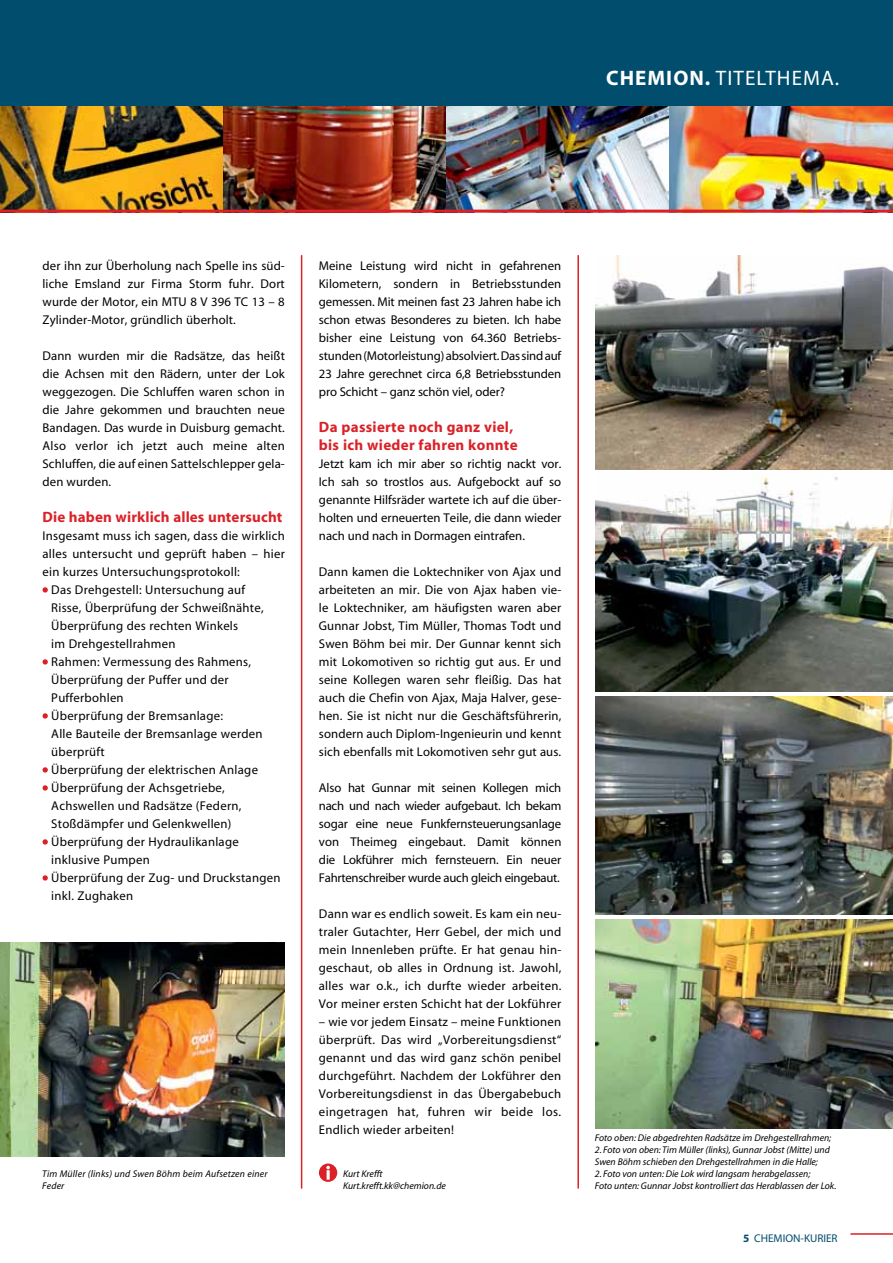
<style>
.page{position:relative;width:893px;height:1263px;background:#fff}
.page>*{position:absolute;margin:0;border:0;box-sizing:border-box;transform-origin:0 0}
.t1{font:21px "Myriad";letter-spacing:.05em;color:#fff}
.t2{font:700 21px "Myriad";color:#fff}
.t3{font:700 15px/18px "Myriad";letter-spacing:.02em;color:#da2128}
.t4{font:12.75px/18px "Myriad";letter-spacing:.02em;color:#000;text-align:justify}
.t5{font:11.25px "Myriad";color:#004d6d}
.t6{font:italic 9.75px/12px "Myriad";color:#000}
.t7{font:italic 9.75px/12px "Myriad";letter-spacing:.02em;color:#000}
.s1{font-weight:700}
</style>
<div class="page">
<hr style="left:850px;top:1233px;width:43px;height:2px;background:#da2128">
<img style="left:595px;top:919px;width:298px;height:209px">
<hr style="left:301px;top:255px;width:1px;height:933px;background:#da2128">
<hr style="left:577px;top:255px;width:2px;height:933px;background:#da2128">
<div style="left:0;top:0;width:893px;height:213px;background:#004d6d"></div>
<img style="left:0;top:106px;width:893px;height:104px">
<hr style="left:0;top:210px;width:893px;height:3px;background:#da2128">
<div style="left:319px;top:1163px;width:18px;height:19px;background:#da2128;border-radius:50%"></div>
<svg style="left:326px;top:1166px;width:4px;height:14px"></svg>
<svg style="left:43px;top:587px;width:5px;height:6px"></svg>
<svg style="left:43px;top:659px;width:5px;height:6px"></svg>
<svg style="left:43px;top:713px;width:5px;height:6px"></svg>
<svg style="left:43px;top:767px;width:5px;height:6px"></svg>
<svg style="left:43px;top:785px;width:5px;height:6px"></svg>
<svg style="left:43px;top:839px;width:5px;height:6px"></svg>
<svg style="left:43px;top:875px;width:5px;height:6px"></svg>
<img style="left:595px;top:255px;width:298px;height:214px">
<img style="left:595px;top:476px;width:298px;height:216px">
<img style="left:595px;top:697px;width:298px;height:217px">
<img style="left:0;top:943px;width:285px;height:213px">
<h1 class="t2" style="left:606px;top:67px;width:29px">Chemion</h1>
<h1 class="t1" style="left:705px;top:68px;width:136px"><span class="s1">.</span> titelthema.</h1>
<p class="t4" style="left:43px;top:257px;width:244px">der ihn zur Überholung nach Spelle ins süd&shy;liche Emsland zur Firma Storm fuhr. Dort wurde der Motor, ein MTU 8 V 396 TC 13 – 8<br>Zylinder-Motor, gründlich überholt.</p>
<p class="t4" style="left:43px;top:347px;width:244px">Dann wurden mir die Radsätze, das heißt die Achsen mit den Rädern, unter der Lok weggezogen. Die Schluffen waren schon in die Jahre gekommen und brauchten neue Bandagen. Das wurde in Duisburg gemacht.<br>Also verlor ich jetzt auch meine alten Schluffen, die auf einen Sattelschlepper gela&shy;den wurden.</p>
<p class="t3" style="left:43px;top:508px;width:241px">Die haben wirklich alles untersucht</p>
<p class="t4" style="left:43px;top:527px;width:244px">Insgesamt muss ich sagen, dass die wirklich</p>
<p class="t4" style="left:43px;top:545px;width:244px">alles untersucht und geprüft haben – hier</p>
<p class="t4" style="left:43px;top:563px;width:199px">ein kurzes Untersuchungsprotokoll:</p>
<p class="t4" style="left:51px;top:581px;width:195px">Das Drehgestell: Untersuchung auf</p>
<p class="t4" style="left:51px;top:599px;width:214px">Risse, Überprüfung der Schweißnähte,</p>
<p class="t4" style="left:51px;top:617px;width:188px">Überprüfung des rechten Winkels</p>
<p class="t4" style="left:51px;top:635px;width:126px">im Drehgestellrahmen</p>
<p class="t4" style="left:51px;top:653px;width:201px">Rahmen: Vermessung des Rahmens,</p>
<p class="t4" style="left:51px;top:671px;width:179px">Überprüfung der Puffer und der</p>
<p class="t4" style="left:51px;top:689px;width:74px">Pufferbohlen</p>
<p class="t4" style="left:51px;top:707px;width:173px">Ü berprüfung der Bremsanlage:</p>
<p class="t4" style="left:51px;top:725px;width:213px">Alle Bauteile der Bremsanlage werden</p>
<p class="t4" style="left:51px;top:743px;width:55px">überprüft</p>
<p class="t4" style="left:51px;top:761px;width:208px">Ü berprüfung der elektrischen Anlage</p>
<p class="t4" style="left:51px;top:779px;width:175px">Ü berprüfung der Achsgetriebe,</p>
<p class="t4" style="left:51px;top:797px;width:192px">Achswellen und Radsätze (Federn,</p>
<p class="t4" style="left:51px;top:815px;width:182px">Stoßdämpfer und Gelenkwellen)</p>
<p class="t4" style="left:51px;top:833px;width:189px">Ü berprüfung der Hydraulikanlage</p>
<p class="t4" style="left:51px;top:851px;width:100px">inklusive Pumpen</p>
<p class="t4" style="left:51px;top:869px;width:231px">Ü berprüfung der Zug- und Druckstangen</p>
<p class="t4" style="left:51px;top:887px;width:83px">inkl. Zughaken</p>
<p class="t7" style="left:42px;top:1168px;width:227px">Tim Müller (links) und Swen Böhm beim Aufsetzen einer<br>Feder</p>
<p class="t4" style="left:319px;top:257px;width:244px">Meine Leistung wird nicht in gefahrenen Kilometern, sondern in Betriebsstunden gemessen. Mit meinen fast 23 Jahren habe ich schon etwas Besonderes zu bieten. Ich habe bisher eine Leistung von 64.360 Betriebs&shy;stunden (Motorleistung) absolviert. Das sind auf 23 Jahre gerechnet circa 6,8 Betriebsstunden pro Schicht – ganz schön viel, oder?</p>
<p class="t3" style="left:319px;top:418px;width:200px">Da passierte noch ganz viel, bis ich wieder fahren konnte</p>
<p class="t4" style="left:319px;top:455px;width:244px">Jetzt kam ich mir aber so richtig nackt vor.<br>Ich sah so trostlos aus. Aufgebockt auf so genannte Hilfsräder wartete ich auf die über&shy;holten und erneuerten Teile, die dann wieder nach und nach in Dormagen eintrafen.</p>
<p class="t4" style="left:319px;top:563px;width:244px">Dann kamen die Loktechniker von Ajax und arbeiteten an mir. Die von Ajax haben vie&shy;le Loktechniker, am häufigsten waren aber Gunnar Jobst, Tim Müller, Thomas Todt und Swen Böhm bei mir. Der Gunnar kennt sich mit Lokomotiven so richtig gut aus. Er und seine Kollegen waren sehr fleißig. Das hat auch die Chefin von Ajax, Maja Halver, gese&shy;hen. Sie ist nicht nur die Geschäftsführerin, sondern auch Diplom-Ingenieurin und kennt sich ebenfalls mit Lokomotiven sehr gut aus.</p>
<p class="t4" style="left:319px;top:779px;width:244px">Also hat Gunnar mit seinen Kollegen mich nach und nach wieder aufgebaut. Ich bekam sogar eine neue Funkfernsteuerungsanlage von Theimeg eingebaut. Damit können die Lokführer mich fernsteuern. Ein neuer Fahrtenschreiber wurde auch gleich eingebaut.</p>
<p class="t4" style="left:319px;top:905px;width:244px">Dann war es endlich soweit. Es kam ein neu&shy;traler Gutachter, Herr Gebel, der mich und mein Innenleben prüfte. Er hat genau hin&shy;geschaut, ob alles in Ordnung ist. Jawohl, alles war o.k., ich durfte wieder arbeiten.<br>Vor meiner ersten Schicht hat der Lokführer</p>
<p class="t4" style="left:319px;top:1013px;width:244px">– wie vor jedem Einsatz – meine Funktionen überprüft. Das wird „Vorbereitungsdienst“ genannt und das wird ganz schön penibel durchgeführt. Nachdem der Lokführer den Vorbereitungsdienst in das Übergabebuch eingetragen hat, fuhren wir beide los.<br>Endlich wieder arbeiten!</p>
<p class="t6" style="left:343px;top:1168px;width:104px">Kurt Krefft<br>Kurt.krefft.kk@chemion.de</p>
<p class="t6" style="left:595px;top:1132px;width:238px">Foto oben: Die abgedrehten Radsätze im Drehgestellrahmen;</p>
<p class="t6" style="left:595px;top:1144px;width:236px">2. Foto von oben: Tim Müller (links), Gunnar Jobst (Mitte) und<br>Swen Böhm schieben den Drehgestellrahmen in die Halle;</p>
<p class="t6" style="left:595px;top:1168px;width:243px">2. Foto von unten: Die Lok wird langsam herabgelassen;<br>Foto unten: Gunnar Jobst kontrolliert das Herablassen der Lok.</p>
<p class="t5" style="left:743px;top:1232px;width:96px"><span class="s1">5</span> Chemion-kurier</p>
</div>
